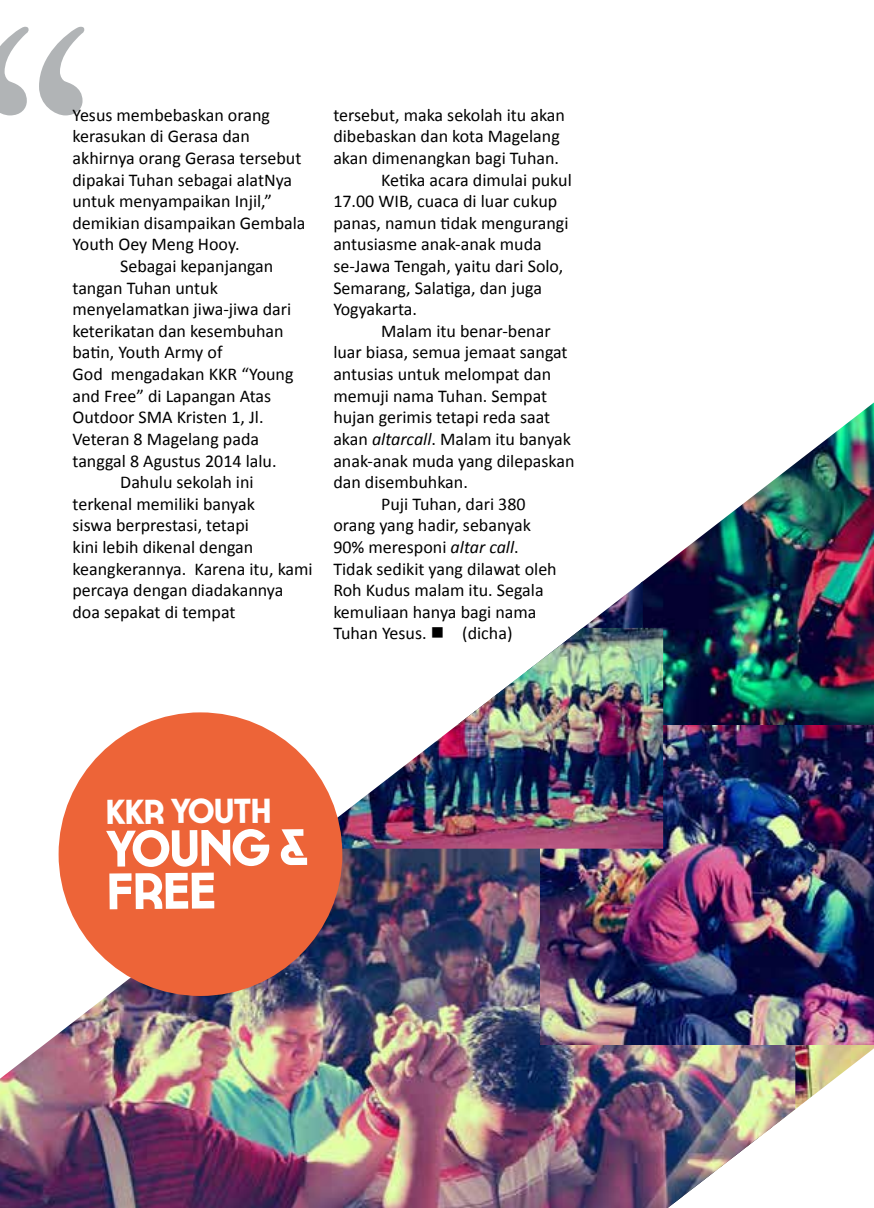
<style>
.page{position:relative;width:874px;height:1208px;background:#fff}
.page>*{position:absolute;margin:0;border:0;box-sizing:border-box;transform-origin:0 0}
.t1{font:337.2px "Adobe Caslon Pro";color:#b1b4b6}
.t2{font:700 51.2px/43px "Cassannet";letter-spacing:-.05em;color:#fff}
.t3{font:700 34.6px "Cassannet";color:#fff}
.t4{font:18px "Calibri";color:#000}
.s1{font-style:italic}
</style>
<div class="page">
<img style="left:642px;top:403px;width:231px;height:323px">
<img style="left:795px;top:1044px;width:78px;height:66px">
<img style="left:0;top:819px;width:795px;height:389px">
<img style="left:540px;top:726px;width:333px;height:318px">
<img style="left:582px;top:582px;width:60px;height:46px">
<img style="left:297px;top:628px;width:365px;height:220px">
<div style="left:59px;top:712px;width:283px;height:284px;background:#ed6438;border-radius:50%"></div>
<h1 class="t1" style="left:-27px;top:-43px;width:123px">“</h1>
<p class="t4" style="left:72px;top:103px;width:199px">Yesus membebaskan orang</p>
<p class="t4" style="left:72px;top:125px;width:179px">kerasukan di Gerasa dan</p>
<p class="t4" style="left:72px;top:147px;width:230px">akhirnya orang Gerasa tersebut</p>
<p class="t4" style="left:72px;top:168px;width:221px">dipakai Tuhan sebagai alatNya</p>
<p class="t4" style="left:72px;top:190px;width:201px">untuk menyampaikan Injil,”</p>
<p class="t4" style="left:72px;top:211px;width:234px">demikian disampaikan Gembala</p>
<p class="t4" style="left:72px;top:233px;width:168px">Youth Oey Meng Hooy.</p>
<p class="t4" style="left:120px;top:255px;width:154px">Sebagai kepanjangan</p>
<p class="t4" style="left:72px;top:276px;width:147px">tangan Tuhan untuk</p>
<p class="t4" style="left:72px;top:298px;width:220px">menyelamatkan jiwa-jiwa dari</p>
<p class="t4" style="left:72px;top:319px;width:212px">keterikatan dan kesembuhan</p>
<p class="t4" style="left:72px;top:341px;width:151px">batin, Youth Army of</p>
<p class="t4" style="left:72px;top:363px;width:222px">God mengadakan KKR “Young</p>
<p class="t4" style="left:72px;top:384px;width:200px">and Free” di Lapangan Atas</p>
<p class="t4" style="left:72px;top:406px;width:192px">Outdoor SMA Kristen 1, Jl.</p>
<p class="t4" style="left:72px;top:427px;width:188px">Veteran 8 Magelang pada</p>
<p class="t4" style="left:72px;top:449px;width:205px">tanggal 8 Agustus 2014 lalu.</p>
<p class="t4" style="left:120px;top:471px;width:135px">Dahulu sekolah ini</p>
<p class="t4" style="left:72px;top:492px;width:184px">terkenal memiliki banyak</p>
<p class="t4" style="left:72px;top:514px;width:178px">siswa berprestasi, tetapi</p>
<p class="t4" style="left:72px;top:535px;width:182px">kini lebih dikenal dengan</p>
<p class="t4" style="left:72px;top:557px;width:241px">keangkerannya. Karena itu, kami</p>
<p class="t4" style="left:72px;top:579px;width:212px">percaya dengan diadakannya</p>
<p class="t4" style="left:72px;top:600px;width:164px">doa sepakat di tempat</p>
<p class="t4" style="left:333px;top:103px;width:233px">tersebut, maka sekolah itu akan</p>
<p class="t4" style="left:333px;top:125px;width:228px">dibebaskan dan kota Magelang</p>
<p class="t4" style="left:333px;top:147px;width:227px">akan dimenangkan bagi Tuhan.</p>
<p class="t4" style="left:381px;top:168px;width:192px">Ketika acara dimulai pukul</p>
<p class="t4" style="left:333px;top:190px;width:225px">17.00 WIB, cuaca di luar cukup</p>
<p class="t4" style="left:333px;top:211px;width:236px">panas, namun tidak mengurangi</p>
<p class="t4" style="left:333px;top:233px;width:210px">antusiasme anak-anak muda</p>
<p class="t4" style="left:333px;top:255px;width:231px">se-Jawa Tengah, yaitu dari Solo,</p>
<p class="t4" style="left:333px;top:276px;width:210px">Semarang, Salatiga, dan juga</p>
<p class="t4" style="left:333px;top:298px;width:85px">Yogyakarta.</p>
<p class="t4" style="left:381px;top:319px;width:171px">Malam itu benar-benar</p>
<p class="t4" style="left:333px;top:341px;width:236px">luar biasa, semua jemaat sangat</p>
<p class="t4" style="left:333px;top:363px;width:219px">antusias untuk melompat dan</p>
<p class="t4" style="left:333px;top:384px;width:215px">memuji nama Tuhan. Sempat</p>
<p class="t4" style="left:333px;top:406px;width:218px">hujan gerimis tetapi reda saat</p>
<p class="t4" style="left:333px;top:427px;width:239px">akan <span class="s1">altarcall</span>. Malam itu banyak</p>
<p class="t4" style="left:333px;top:449px;width:242px">anak-anak muda yang dilepaskan</p>
<p class="t4" style="left:333px;top:471px;width:136px">dan disembuhkan.</p>
<p class="t4" style="left:381px;top:492px;width:146px">Puji Tuhan, dari 380</p>
<p class="t4" style="left:333px;top:514px;width:199px">orang yang hadir, sebanyak</p>
<p class="t4" style="left:333px;top:535px;width:187px">90% meresponi <span class="s1">altar call</span>.</p>
<p class="t4" style="left:333px;top:557px;width:225px">Tidak sedikit yang dilawat oleh</p>
<p class="t4" style="left:333px;top:579px;width:212px">Roh Kudus malam itu. Segala</p>
<p class="t4" style="left:333px;top:600px;width:205px">kemuliaan hanya bagi nama</p>
<p class="t4" style="left:333px;top:622px;width:180px">Tuhan Yesus. ■ (dicha)</p>
<h3 class="t3" style="left:105px;top:792px;width:168px;rotate:-1deg">KKR YOUTH</h3>
<h2 class="t2" style="left:106px;top:826px;width:205px">YOUNG &amp;<br>FREE</h2>
</div>
